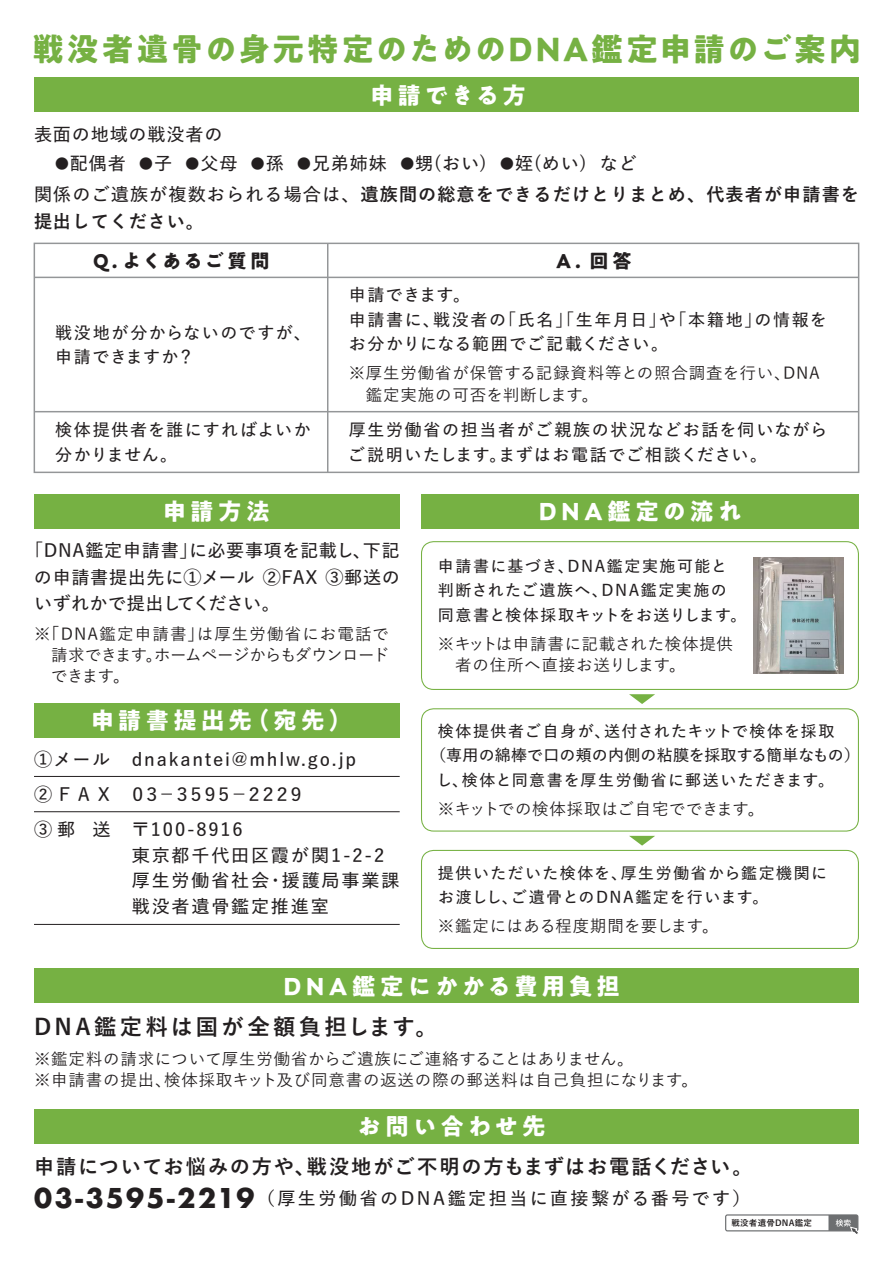
<style>
.page{position:relative;width:893px;height:1263px;background:#fff}
.page>*{position:absolute;margin:0;border:0;box-sizing:border-box;transform-origin:0 0}
.t1{font:31.95px "Generic 4";letter-spacing:.065em;color:#76b143}
.t2{font:26.55px "Generic 2";letter-spacing:.08em;color:#231f20}
.t3{font:23.4px "Generic 3";letter-spacing:.17em;color:#fff}
.t4{font:23.4px "Generic 3";letter-spacing:.15em;color:#fff}
.t5{font:22.35px "Generic 1";letter-spacing:.15em;color:#231f20}
.t6{font:20.25px "Generic 1";letter-spacing:.09em;color:#231f20}
.t7{font:19.2px "Generic 3";letter-spacing:.115em;color:#231f20}
.t8{font:18px/35.1px "Generic 6";letter-spacing:.1em;color:#231f20}
.t9{font:18px/26.5px "Generic 1";letter-spacing:.065em;color:#231f20}
.t10{font:18px/35.1px "Generic 6";letter-spacing:.08em;color:#231f20;text-align:right}
.t11{font:18px/26.5px "Generic 6";letter-spacing:.04em;color:#231f20}
.t12{font:18px/26.5px "Generic 6";letter-spacing:.01em;color:#231f20}
.t13{font:18px "Generic 6";letter-spacing:.14em;color:#231f20}
.t14{font:18px "Generic 6";letter-spacing:.045em;color:#231f20}
.t15{font:16.95px/24.5px "Generic 6";letter-spacing:.085em;color:#231f20}
.t16{font:16.95px/24.5px "Generic 6";letter-spacing:.06em;color:#231f20}
.t17{font:16.5px/21.3px "Generic 5";letter-spacing:.045em;color:#231f20}
.t18{font:16.5px "Generic 5";letter-spacing:.025em;color:#231f20}
.t19{font:16.5px "Generic 5";letter-spacing:.015em;color:#231f20}
.t20{font:15.9px/24.5px "Generic 6";letter-spacing:.085em;color:#231f20}
.t21{font:15.9px/24.5px "Generic 6";letter-spacing:.055em;color:#231f20}
.t22{font:15.9px "Generic 6";letter-spacing:.015em;color:#231f20}
.t23{font:14.4px "Generic 6";color:#231f20}
.t24{font:8.55px "Generic 1";letter-spacing:.025em;color:#231f20}
.s1{font-size:14.4px}
.s2{font-family:"Generic 6"}
</style>
<div class="page">
<div style="left:34px;top:969px;width:825px;height:34px;background:#76b143"></div>
<div style="left:34px;top:78px;width:825px;height:34px;background:#76b143"></div>
<div style="left:34px;top:243px;width:825px;height:230px;border:1px solid #949698"></div>
<hr style="left:34px;top:277px;width:825px;height:1px;background:#949698">
<hr style="left:34px;top:411px;width:825px;height:1px;background:#949698">
<hr style="left:327px;top:243px;width:1px;height:230px;background:#949698">
<div style="left:34px;top:1109px;width:825px;height:34px;background:#76b143"></div>
<svg style="left:725px;top:1214px;width:134px;height:20px"></svg>
<div style="left:421px;top:494px;width:438px;height:34px;background:#76b143"></div>
<svg style="left:629px;top:694px;width:26px;height:10px"></svg>
<svg style="left:629px;top:836px;width:26px;height:10px"></svg>
<img style="left:754px;top:558px;width:89px;height:115px">
<div style="left:421px;top:541px;width:438px;height:149px;border:1px solid #76b143;border-radius:12px"></div>
<div style="left:421px;top:708px;width:438px;height:123px;border:1px solid #76b143;border-radius:12px"></div>
<div style="left:421px;top:850px;width:438px;height:99px;border:1px solid #76b143;border-radius:12px"></div>
<div style="left:34px;top:494px;width:366px;height:34px;background:#76b143"></div>
<div style="left:34px;top:703px;width:366px;height:34px;background:#76b143"></div>
<hr style="left:34px;top:776px;width:366px;height:1px;background:#231f20">
<hr style="left:34px;top:811px;width:366px;height:1px;background:#231f20">
<hr style="left:34px;top:924px;width:366px;height:1px;background:#231f20">
<h1 class="t1" style="left:32px;top:31px;width:830px">戦没者遺骨の身元特定のためのDNA鑑定申請のご案内</h1>
<h3 class="t3" style="left:370px;top:83px;width:157px">申請できる方</h3>
<p class="t14" style="left:34px;top:125px;width:190px">表面の地域の戦没者の</p>
<p class="t10" style="left:600px;top:146px;width:39px">など</p>
<p class="t10" style="left:415px;top:146px;width:173px">甥(おい) <span class="s1">●</span>姪(めい)</p>
<p class="t10" style="left:312px;top:146px;width:76px">兄弟姉妹</p>
<p class="t10" style="left:70px;top:146px;width:58px">配偶者</p>
<p class="t10" style="left:266px;top:146px;width:20px">孫</p>
<p class="t10" style="left:200px;top:146px;width:39px">父母</p>
<p class="t10" style="left:154px;top:146px;width:20px">子</p>
<p class="t23" style="left:55px;top:156px;width:16px">●</p>
<p class="t9" style="left:34px;top:181px;width:826px"><span class="s2">関係のご遺族が複数おられる場合は、</span>遺族間の総意をできるだけとりまとめ、代表者が申請書を提出してください。</p>
<p class="t7" style="left:556px;top:251px;width:77px">A. 回答</p>
<p class="t23" style="left:139px;top:156px;width:16px">●</p>
<p class="t23" style="left:185px;top:156px;width:16px">●</p>
<p class="t23" style="left:251px;top:156px;width:16px">●</p>
<p class="t23" style="left:297px;top:156px;width:16px">●</p>
<p class="t23" style="left:400px;top:156px;width:16px">●</p>
<p class="t7" style="left:93px;top:251px;width:178px">Q. よくあるご質問</p>
<p class="t15" style="left:55px;top:321px;width:257px">戦没地が分からないのですが、申請できますか?</p>
<p class="t15" style="left:55px;top:418px;width:257px">検体提供者を誰にすればよいか分かりません。</p>
<p class="t15" style="left:349px;top:283px;width:123px">申請できます。</p>
<p class="t15" style="left:499px;top:308px;width:178px">「氏名」「生年月日 や」</p>
<p class="t15" style="left:670px;top:308px;width:93px">「本籍地」</p>
<p class="t16" style="left:349px;top:308px;width:321px">申請書に、<br>お分かりになる範囲でご記載ください。</p>
<p class="t15" style="left:755px;top:308px;width:74px">の情報を</p>
<p class="t15" style="left:433px;top:308px;width:75px">戦没者の</p>
<p class="t17" style="left:349px;top:363px;width:443px">※厚生労働省が保管する記録資料等との照合調査を行い、　鑑定実施の可否を判断します。</p>
<p class="t17" style="left:783px;top:363px;width:38px">DNA</p>
<p class="t15" style="left:498px;top:418px;width:330px;text-indent:-150px">厚生労働省の担当者がご親族の状況などお話を伺いながらまずはお電話でご相談ください。</p>
<p class="t15" style="left:348px;top:442px;width:160px">ご説明いたします。</p>
<h3 class="t3" style="left:163px;top:500px;width:108px">申請方法</h3>
<p class="t11" style="left:263px;top:537px;width:138px;text-indent:-229px">｢DNA鑑定申請書｣に必要事項を記載し、<br>②FAX ③郵送の</p>
<p class="t10" style="left:363px;top:533px;width:38px">下記</p>
<p class="t12" style="left:34px;top:564px;width:238px">の申請書提出先に①メールいずれかで提出してください。</p>
<p class="t17" style="left:34px;top:623px;width:357px">※ ｢DNA鑑定申請書｣は厚生労働省にお電話で　請求できますホームページからもダウンロード</p>
<p class="t17" style="left:146px;top:644px;width:18px">。</p>
<p class="t17" style="left:34px;top:665px;width:97px">　できます。</p>
<h3 class="t3" style="left:246px;top:708px;width:108px">（宛先(</h3>
<h3 class="t3" style="left:91px;top:708px;width:162px">申請書提出先</h3>
<p class="t8" style="left:129px;top:742px;width:229px">dnakantei@mhlw.go.jp<br>０３－３５９５－２２２９〒100-8916</p>
<p class="t8" style="left:282px;top:842px;width:119px;line-height:25.5px;text-indent:-150px">東京都千代田区霞が関1-2-2援護局事業課</p>
<p class="t10" style="left:34px;top:742px;width:80px">①メール<br>② ＦＡＸ送</p>
<p class="t10" style="left:34px;top:812px;width:43px">③ 郵</p>
<p class="t8" style="left:132px;top:868px;width:198px;line-height:25.5px">厚生労働省社会<br>戦没者遺骨鑑定推進室</p>
<p class="t10" style="left:266px;top:863px;width:20px">・</p>
<h3 class="t3" style="left:536px;top:500px;width:207px">ＤＮＡ鑑定の流れ</h3>
<p class="t20" style="left:567px;top:554px;width:161px">DNA鑑定実施可能と</p>
<p class="t20" style="left:438px;top:554px;width:137px">申請書に基づき、</p>
<p class="t21" style="left:438px;top:579px;width:310px">判断されたご遺族へ、<br>同意書と検体採取キットをお送りします。</p>
<p class="t17" style="left:438px;top:633px;width:297px">※キットは申請書に記載された検体提供　者の住所へ直接お送りします。</p>
<p class="t20" style="left:601px;top:579px;width:127px">DNA鑑定実施の</p>
<p class="t20" style="left:438px;top:719px;width:174px">検体提供者ご自身が、</p>
<p class="t22" style="left:430px;top:747px;width:432px">（専用の綿棒で口の頬の内側の粘膜を採取する簡単なもの(</p>
<p class="t20" style="left:462px;top:768px;width:374px">検体と同意書を厚生労働省に郵送いただきます。</p>
<p class="t21" style="left:604px;top:719px;width:232px">送付されたキットで検体を採取</p>
<p class="t20" style="left:436px;top:768px;width:33px">し、</p>
<p class="t18" style="left:438px;top:801px;width:328px">※キットでの検体採取はご自宅でできます。</p>
<p class="t20" style="left:511px;top:861px;width:259px;text-indent:-73px">提供いただいた検体を、<br>ご遺骨とのDNA鑑定を行います。</p>
<p class="t20" style="left:621px;top:861px;width:208px">厚生労働省から鑑定機関に</p>
<p class="t20" style="left:438px;top:885px;width:81px">お渡しし、</p>
<p class="t19" style="left:438px;top:918px;width:282px">※鑑定にはある程度期間を要します。</p>
<h3 class="t4" style="left:281px;top:974px;width:340px">ＤＮＡ鑑定にかかる費用負担</h3>
<h3 class="t5" style="left:34px;top:1015px;width:405px">DNA鑑定料は国が全額負担します。</h3>
<p class="t17" style="left:164px;top:1048px;width:535px;text-indent:-130px">※鑑定料の請求について厚生労働省からご遺族にご連絡することはありません。<br>検体採取キット及び同意書の返送の際の郵送料は自己負担になります。</p>
<p class="t17" style="left:34px;top:1069px;width:139px">※ 申請書の提出、</p>
<h3 class="t3" style="left:358px;top:1115px;width:189px">お問い合わせ先</h3>
<p class="t6" style="left:307px;top:1156px;width:447px">戦没地がご不明の方もまずはお電話ください。</p>
<p class="t6" style="left:34px;top:1156px;width:282px">申請についてお悩みの方や、</p>
<h2 class="t2" style="left:34px;top:1183px;width:222px">03-3595-2219</h2>
<p class="t13" style="left:257px;top:1189px;width:495px">（厚生労働省のDNA鑑定担当に直接繋がる番号です(</p>
<p class="t24" style="left:731px;top:1219px;width:82px">戦没者遺骨DNA鑑定</p>
</div>
